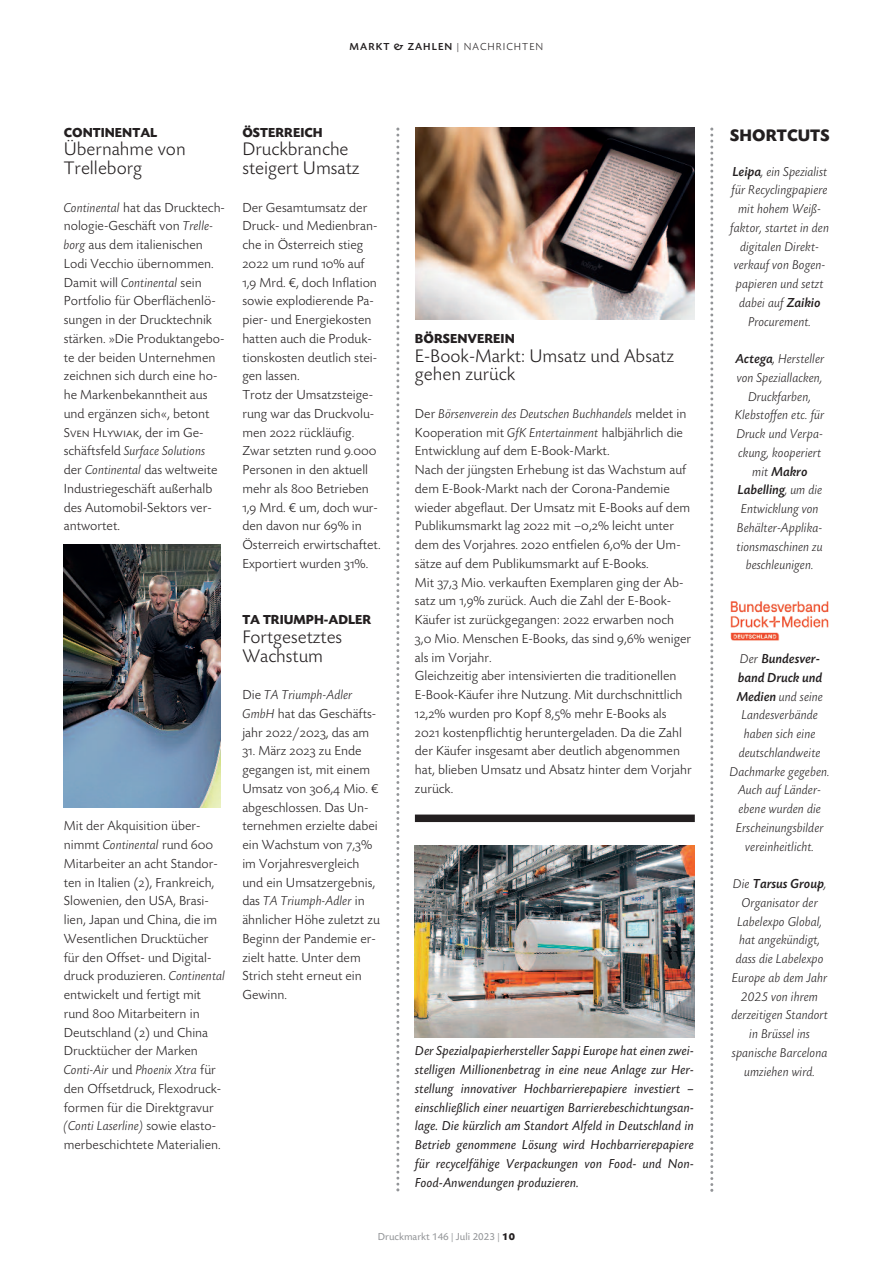
<style>
.page{position:relative;width:893px;height:1263px;background:#fff}
.page>*{position:absolute;margin:0;border:0;box-sizing:border-box;transform-origin:0 0}
.t1{font:300 18.75px/18.8px "Today SB";color:#231f20}
.t2{font:700 17.25px "Today SB";color:#231f20}
.t3{font:300 13.5px/18.8px "Today SB";color:#231f20}
.t4{font:italic 300 13.5px/18.8px "Today SB";color:#231f20;text-align:center}
.t5{font:italic 13.5px/18.8px "Today SB";color:#231f20;text-align:justify}
.t6{font:700 13.5px "Today SB";color:#231f20}
.t7{font:13.5px "Today SB Caps Lig";color:#231f20}
.t8{font:10.5px "Today SB";color:#939598}
.t9{font:500 10.5px "Today SB";letter-spacing:.1em;color:#231f20}
.s1{font-weight:300}
.s2{font-style:italic}
.s3{font-family:"Today SB";font-weight:300}
.s4{font-family:"Today SB Caps Lig";font-weight:400}
.s5{font-weight:700;color:#231f20}
.s6{font-weight:500}
</style>
<div class="page">
<svg style="left:710px;top:128px;width:3px;height:1064px"></svg>
<img style="left:416px;top:128px;width:279px;height:192px">
<img style="left:415px;top:846px;width:280px;height:192px">
<div style="left:415px;top:814px;width:280px;height:8px;background:#231f20"></div>
<svg style="left:396px;top:128px;width:3px;height:1063px"></svg>
<img style="left:64px;top:544px;width:156px;height:264px">
<img style="left:730px;top:601px;width:99px;height:40px">
<p class="t9" style="left:350px;top:42px;width:195px">MARKT &amp; ZAHLEN <span class="s1">| NACHRICHTEN</span></p>
<p class="t6" style="left:64px;top:127px;width:95px">CONTINENTAL</p>
<h1 class="t1" style="left:64px;top:142px;width:124px">Übernahme von<br>Trelleborg</h1>
<p class="t3" style="left:64px;top:199px;width:163px"><span class="s2">Continental</span> hat das Drucktech&shy;nologie-Geschäft von <span class="s2">Trelle&shy;borg</span> aus dem italienischen<br>Lodi Vecchio übernommen.<br>Damit will <span class="s2">Continental</span> sein<br>Portfolio für Oberflächenlö&shy;sungen in der Drucktechnik stärken. »Die Produktangebo&shy;te der beiden Unternehmen zeichnen sich durch eine ho&shy;he Markenbekanntheit aus und ergänzen sich«, betont</p>
<p class="t7" style="left:64px;top:424px;width:141px">Sven Hlywiak<span class="s3">, der im Ge-</span></p>
<p class="t3" style="left:64px;top:443px;width:155px">schäftsfeld <span class="s2">Surface Solutions </span>der <span class="s2">Continental</span> das weltweite<br>Industriegeschäft außerhalb des Automobil-Sektors ver&shy;antwortet.</p>
<p class="t6" style="left:242px;top:127px;width:82px">ÖSTERREICH</p>
<h1 class="t1" style="left:242px;top:142px;width:119px">Druckbranche steigert Umsatz</h1>
<p class="t3" style="left:242px;top:199px;width:140px">Der Gesamtumsatz der<br>Druck- und Medienbran&shy;che in Österreich stieg<br><span class="s4">2022</span> um rund <span class="s4">10</span>% auf<br><span class="s4">1,9</span> Mrd. €, doch Inflation sowie explodierende Pa&shy;pier- und Energiekosten hatten auch die Produk&shy;tionskosten deutlich stei&shy;gen lassen.<br>Trotz der Umsatzsteige&shy;rung war das Druckvolu&shy;men <span class="s4">2022</span> rückläufig.<br>Zwar setzten rund <span class="s4">9.000<br></span>Personen in den aktuell mehr als <span class="s4">800</span> Betrieben<br><span class="s4">1,9</span> Mrd. € um, doch wur&shy;den davon nur <span class="s4">69%</span> in<br>Österreich erwirtschaftet.<br>Exportiert wurden <span class="s4">31</span>%.</p>
<p class="t3" style="left:64px;top:818px;width:163px">Mit der Akquisition über&shy;nimmt <span class="s2">Continental</span> rund <span class="s4">600<br></span>Mitarbeiter an acht Standor&shy;ten in Italien (<span class="s4">2</span>), Frankreich,<br>Slowenien, den USA, Brasi&shy;lien, Japan und China, die im<br>Wesentlichen Drucktücher für den Offset- und Digital&shy;druck produzieren. <span class="s2">Continental </span>entwickelt und fertigt mit rund <span class="s4">800</span> Mitarbeitern in<br>Deutschland (<span class="s4">2</span>) und China<br>Drucktücher der Marken<br><span class="s2">Conti-Air</span> und <span class="s2">Phoenix Xtra</span> für den Offsetdruck, Flexodruck&shy;formen für die Direktgravur <span class="s2">(Conti Laserline)</span> sowie elasto&shy;merbeschichtete Materialien.</p>
<p class="t6" style="left:242px;top:615px;width:131px">TA TRIUMPH-ADLER</p>
<h1 class="t1" style="left:242px;top:629px;width:101px">Fortgesetztes<br>Wachstum</h1>
<p class="t3" style="left:242px;top:687px;width:135px">Die <span class="s2">TA Triumph-Adler<br>GmbH</span> hat das Geschäfts-</p>
<p class="t7" style="left:242px;top:724px;width:128px"><span class="s3">jahr</span> 2022/2023, <span class="s3">das am</span></p>
<p class="t3" style="left:242px;top:743px;width:139px"><span class="s4">31.</span> März <span class="s4">2023</span> zu Ende gegangen ist, mit einem<br>Umsatz von <span class="s4">306,4</span> Mio. € abgeschlossen. Das Un&shy;ternehmen erzielte dabei ein Wachstum von <span class="s4">7,3</span>% im Vorjahresvergleich und ein Umsatzergebnis, das <span class="s2">TA Triumph-Adler</span> in ähnlicher Höhe zuletzt zu<br>Beginn der Pandemie er&shy;zielt hatte. Unter dem<br>Strich steht erneut ein<br>Gewinn.</p>
<p class="t6" style="left:415px;top:333px;width:101px">BÖRSENVEREIN</p>
<h1 class="t1" style="left:415px;top:348px;width:261px">E-Book-Markt: Umsatz und Absatz gehen zurück</h1>
<p class="t3" style="left:415px;top:405px;width:278px">Der <span class="s2">Börsenverein des Deutschen Buchhandels</span> meldet in Kooperation mit <span class="s2">GfK Entertainment</span> halbjährlich die Entwicklung auf dem E-Book-Markt.<br>Nach der jüngsten Erhebung ist das Wachstum auf dem E-Book-Markt nach der Corona-Pandemie wieder abgeflaut. Der Umsatz mit E-Books auf dem Publikumsmarkt lag <span class="s4">2022</span> mit <span class="s4">–0,2%</span> leicht unter dem des Vorjahres. <span class="s4">2020</span> entfielen <span class="s4">6,0</span>% der Um&shy;sätze auf dem Publikumsmarkt auf E-Books.<br>Mit <span class="s4">37,3</span> Mio. verkauften Exemplaren ging der Ab&shy;satz um <span class="s4">1,9</span>% zurück. Auch die Zahl der E-Book-Käufer ist zurückgegangen: <span class="s4">2022</span> erwarben noch <span class="s4">3,0</span> Mio. Menschen E-Books, das sind <span class="s4">9,6%</span> weniger als im Vorjahr.<br>Gleichzeitig aber intensivierten die traditionellen E-Book-Käufer ihre Nutzung. Mit durchschnittlich <span class="s4">12,2%</span> wurden pro Kopf <span class="s4">8,5%</span> mehr E-Books als <span class="s4">2021</span> kostenpflichtig heruntergeladen. Da die Zahl der Käufer insgesamt aber deutlich abgenommen hat, blieben Umsatz und Absatz hinter dem Vorjahr zurück.</p>
<p class="t5" style="left:415px;top:1043px;width:280px">Der Spezialpapierhersteller Sappi Europe hat einen zwei&shy;stelligen Millionenbetrag in eine neue Anlage zur Her&shy;stellung innovativer Hochbarrierepapiere investiert – einschließlich einer neuartigen Barrierebeschichtungsan&shy;lage. Die kürzlich am Standort Alfeld in Deutschland in Betrieb genommene Lösung wird Hochbarrierepapiere für recycelfähige Verpackungen von Food- und Non-Food-Anwendungen produzieren.</p>
<p class="t8" style="left:378px;top:1233px;width:139px">Druckmarkt 146 | Juli 2023 | <span class="s5">10</span></p>
<p class="t2" style="left:730px;top:128px;width:101px">SHORTCUTS</p>
<p class="t4" style="left:731px;top:162px;width:100px"><span class="s6">Leipa</span>, ein Spezialist für Recyclingpapiere mit hohem Weiß&shy;faktor, startet in den digitalen Direkt&shy;verkauf von Bogen&shy;papieren und setzt dabei auf <span class="s6">Zaikio<br></span>Procurement.</p>
<p class="t4" style="left:735px;top:349px;width:91px"><span class="s6">Actega</span>, Hersteller von Speziallacken,<br>Druckfarben,<br>Klebstoffen etc. für<br>Druck und Verpa&shy;ckung, kooperiert mit <span class="s6">Makro<br>Labelling</span>, um die<br>Entwicklung von<br>Behälter-Applika&shy;tionsmaschinen zu beschleunigen.</p>
<p class="t4" style="left:730px;top:649px;width:102px">Der <span class="s6">Bundesver&shy;band Druck und<br>Medien</span> und seine<br>Landesverbände haben sich eine deutschlandweite<br>Dachmarke gegeben.<br>Auch auf Länder&shy;ebene wurden die<br>Erscheinungsbilder vereinheitlicht.</p>
<p class="t4" style="left:732px;top:874px;width:98px">Die <span class="s6">Tarsus Group</span>,<br>Organisator der<br>Labelexpo Global, hat angekündigt, dass die Labelexpo<br>Europe ab dem Jahr<br>2025 von ihrem derzeitigen Standort in Brüssel ins spanische Barcelona umziehen wird.</p>
</div>
